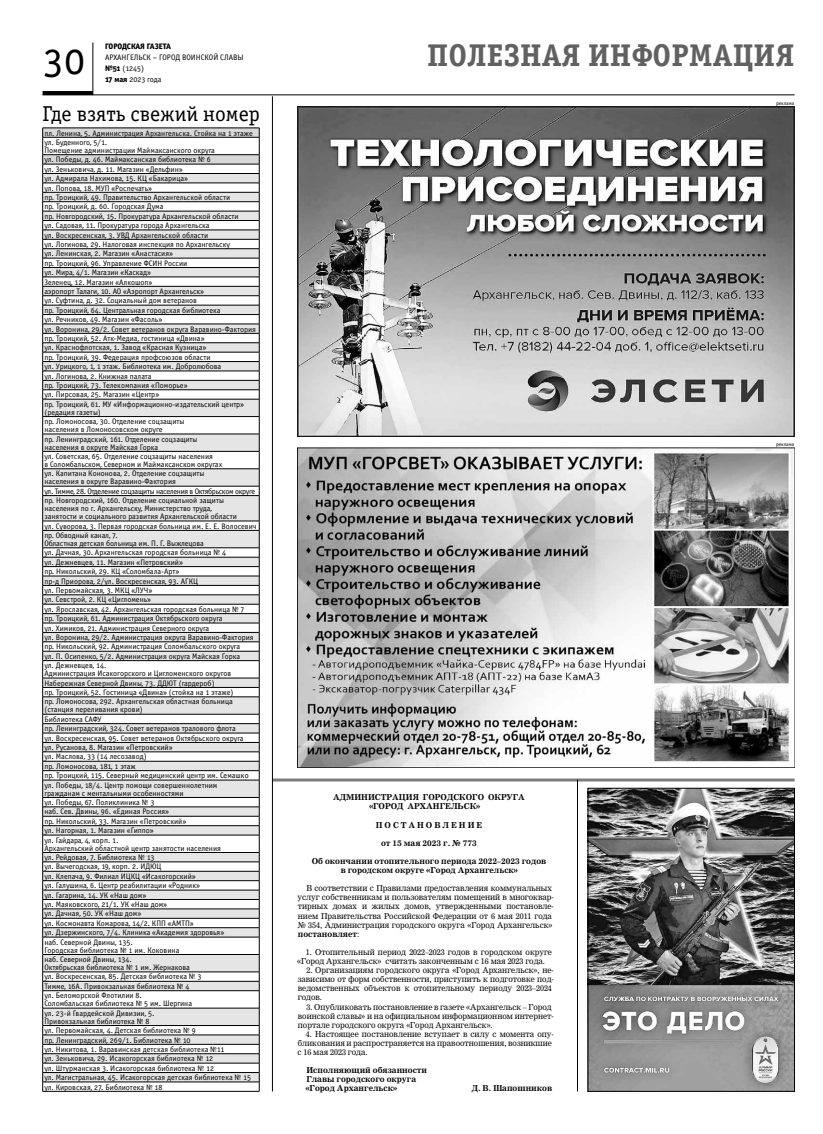
<style>
.page{position:relative;width:823px;height:1134px;background:#fff}
.page>*{position:absolute;margin:0;border:0;box-sizing:border-box;transform-origin:0 0}
.t1{font:42px "Officina Serif Book OSC";color:#000}
.t2{font:31.5px "Officina Serif Bold OSC";color:#616161}
.t3{font:21.6px "Officina Serif Book OSC";color:#000}
.t4{font:8px/9.4px "Officina Sans Book OSC";color:#000}
.t5{font:8px/9.1px "Nimrod Cyr";color:#000}
.t6{font:700 8px/9.1px "Nimrod Cyr";color:#000}
.t7{font:8px "Officina Sans Extra Bold OSC";letter-spacing:.005em;color:#000}
.t8{font:5.4px "Officina Sans Book OSC";letter-spacing:-.005em;color:#000}
.s1{font-family:"Officina Sans Extra Bold OSC"}
.s2{font-weight:700}
</style>
<div class="page">
<hr style="left:93px;top:43px;width:1px;height:52px;background:#000">
<hr style="left:43px;top:91px;width:50px;height:4px;background:#000">
<hr style="left:43px;top:95px;width:751px;height:1px;background:#000">
<img style="left:297px;top:107px;width:497px;height:330px">
<svg style="left:42px;top:128px;width:218px;height:963px"></svg>
<hr style="left:43px;top:1082px;width:216px;height:1px;background:#000">
<hr style="left:43px;top:1091px;width:216px;height:1px;background:#000">
<hr style="left:272px;top:778px;width:522px;height:3px;background:#7c7c7c">
<img style="left:589px;top:790px;width:203px;height:299px">
<div style="left:587px;top:788px;width:207px;height:303px;border:1px solid #000"></div>
<hr style="left:272px;top:96px;width:1px;height:995px;background:#000">
<img style="left:297px;top:448px;width:497px;height:319px">
<hr style="left:577px;top:780px;width:1px;height:311px;background:#000">
<h1 class="t1" style="left:43px;top:37px;width:44px">30</h1>
<p class="t7" style="left:105px;top:41px;width:67px">Городская газета</p>
<p class="t4" style="left:105px;top:52px;width:140px;line-height:11px">Архангельск – город воинской славы <span class="s1">№51</span> (1245)<br><span class="s1">17 мая</span> 2023 года</p>
<h3 class="t3" style="left:43px;top:102px;width:219px">Где взять свежий номер</h3>
<p class="t4" style="left:44px;top:128px;width:210px">пл. Ленина, 5. Администрация Архангельска. Стойка на 1 этаже ул. Буденного, 5/1.</p>
<p class="t4" style="left:44px;top:146px;width:196px">Помещение администрации Маймаксанского округа<br>ул. Победы, д. 46. Маймаксанская библиотека № 6<br>ул. Зеньковича, д. 11. Магазин «Дельфин»<br>ул. Адмирала Нахимова, 15. КЦ «Бакарица»<br>ул. П опова, 18. МУП «Роспечать»<br>пр. Троицкий, 49. П равительство Архангельской области пр. Троицкий, д. 60. Городская Дума<br>пр. Н овгородский, 15. П рокуратура Архангельской области ул. Садовая, 11. П рокуратура города Архангельска<br>ул. Воскресенская, 3. УВД</p>
<p class="t4" style="left:44px;top:230px;width:187px;text-indent:87px">Архангельской области<br>ул. Логинова, 29. Налоговая инспекция по Архангельску ул. Ленинская, 2. Магазин «Анастасия»<br>пр. Троицкий, 96. Управление ФСИН</p>
<p class="t4" style="left:164px;top:259px;width:25px">России</p>
<p class="t4" style="left:44px;top:268px;width:213px">ул. Мира, 4/1. Магазин «Каскад»<br>Зеленец, 12. Магазин «Алкошоп»<br>аэропорт Талаги, 10. АО «Аэропорт Архангельск»<br>ул. Суфтина, д. 32. Социальный дом ветеранов<br>пр. Троицкий, 64. Центральная городская библиотека<br>ул. Речников, 49. Магазин «Фасоль»<br>ул. Воронина, 29/2. Совет ветеранов округа Варавино-Фактория пр. Троицкий, 52. Атк-Медиа, гостиница «Двина»<br>ул. Краснофлотская, 1. Завод «Красная Кузница»<br>пр. Троицкий, 39. Федерация профсоюзов области<br>ул. Урицкого, 1, 1 этаж. Б иблиотека им. Добролюбова<br>ул. Логинова, 2. Книжная палата<br>пр. Троицкий, 73. Телекомпания «Поморье»<br>ул. П ирсовая, 25. Магазин «Центр»<br>пр. Троицкий, 61. МУ «И нформационно-издательский центр»</p>
<p class="t4" style="left:44px;top:408px;width:141px">(редация газеты)<br>пр. Ломоносова, 30. Отделение соцзащиты</p>
<p class="t4" style="left:44px;top:425px;width:155px">населения в Ломоносовском округе<br>пр. Л енинградский, 161. Отделение соцзащиты</p>
<p class="t4" style="left:44px;top:442px;width:170px">населения в округе Майская Горка<br>ул. Советская, 65. Отделение соцзащиты населения</p>
<p class="t4" style="left:44px;top:460px;width:179px">в Соломбальском, Северном и Маймаксанском округах ул. Капитана Кононова, 2. Отделение соцзащиты</p>
<p class="t4" style="left:44px;top:477px;width:212px">населения в округе Варавино-Фактория<br>ул. Тимме, 28. Отделение соцзащиты населения в Октябрьском округе пр. Н овгородский, 160. Отделение социальной защиты</p>
<p class="t4" style="left:44px;top:505px;width:194px;line-height:8px">населения по г. Архангельску, Министерство труда, занятости и социального развития Архангельской области</p>
<p class="t4" style="left:44px;top:521px;width:213px">ул. Суворова, 3. Первая городская больница им. Е. Е. Волосевич пр. Обводный канал, 7.</p>
<p class="t4" style="left:44px;top:539px;width:211px">Областная детская больница им. П . Г. В ыжлецова<br>ул. Дачная, 30. Архангельская городская больница № 4<br>ул. Дежневцев, 11. Магазин «Петровский»<br>пр. Н икольский, 29. КЦ «Соломбала-Арт»<br>пр-д П риорова, 2/ул. Воскресенская, 93. АГКЦ<br>ул. Первомайская, 3. МКЦ «ЛУЧ»<br>ул. Севстрой, 2. КЦ «Цигломень»<br>ул. Ярославская, 42. Архангельская городская больница № 7 пр. Троицкий, 61. Администрация Октябрьского округа<br>ул. Химиков, 21. Администрация Северного округа<br>ул. Воронина, 29/2. Администрация округа Варавино-Фактория пр. Н икольский, 92. Администрация Соломбальского округа<br>ул. П . Осипенко, 5/2. Администрация округа Майская Горка<br>ул. Дежневцев, 14.</p>
<p class="t4" style="left:44px;top:669px;width:190px">Администрация И сакогорского и Цигломенского округов Н абережная Северной Двины, 73. ДДЮТ (гардероб)<br>пр. Троицкий, 52. Гостиница «Двина» (стойка на 1 этаже) пр. Ломоносова, 292. Архангельская областная больница</p>
<p class="t4" style="left:44px;top:705px;width:206px">(станция переливания крови)<br>Библиотека Сафу<br>пр. Ленинградский, 324. Совет ветеранов тралового флота<br>ул. Воскресенская, 95. Совет ветеранов О ктябрьского округа ул. Русанова, 8. Магазин «Петровский»<br>ул. Маслова, 33 (14 лесозавод)<br>пр. Л омоносова, 181, 1 этаж<br>пр. Троицкий, 115. Северный медицинский центр им. Семашко ул. Победы, 18/4. Центр помощи совершеннолетним</p>
<p class="t4" style="left:44px;top:788px;width:143px">гражданам с ментальными особенностями ул. Победы, 67. Поликлиника № 3<br>наб. Сев. Двины, 96. «Единая Россия»<br>пр. Н икольский, 33. Магазин «Петровский» ул. Нагорная, 1. Магазин «Гиппо»<br>ул. Гайдара, 4, корп. 1.</p>
<p class="t4" style="left:44px;top:843px;width:178px">Архангельский областной центр занятости населения ул. Рейдовая, 7. Б иблиотека № 13<br>ул. Вычегодская, 19, корп. 2. ИДЮЦ<br>ул. Клепача, 9. Филиал И ЦКЦ «Исакогорский»<br>ул. Галушина, 6. Центр реабилитации «Родник»<br>ул. Гагарина, 14. УК «Наш дом»<br>ул. Маяковского, 21/1. УК «Наш дом»<br>ул. Дачная, 50. УК «Наш дом»<br>ул. Космонавта Комарова, 14/2. КПП</p>
<p class="t4" style="left:44px;top:919px;width:181px;text-indent:123px">«АМТП »<br>ул. Дзержинского, 7/4. Клиника «Академия здоровья» наб. Северной Двины, 135.</p>
<p class="t4" style="left:44px;top:945px;width:136px">Городская библиотека № 1 им. Коковина наб. Северной Двины, 134.</p>
<p class="t4" style="left:44px;top:963px;width:159px">Октябрьская библиотека № 1 им. Жернакова ул. Воскресенская, 85. Детская библиотека № 3<br>Тимме, 16А. Привокзальная библиотека № 4<br>ул. Беломорской Флотилии 8.</p>
<p class="t4" style="left:44px;top:999px;width:149px">Соломбальская библиотека № 5 им. Шергина ул. 23-й Гвардейской Дивизии, 5.</p>
<p class="t4" style="left:44px;top:1016px;width:208px">Привокзальная библиотека № 8<br>ул. Первомайская, 4. Детская библиотека № 9<br>пр. Ленинградский, 269/1. Библиотека № 10<br>ул. Н икитова, 1. Варавинская детская библиотека №11<br>ул. Зеньковича, 29. Исакогорская библиотека № 12<br>ул. Штурманская 3. Исакогорская библиотека № 12<br>ул. Магистральная, 45. И сакогорская детская библиотека № 15 ул. Кировская, 27. Б иблиотека № 18</p>
<h2 class="t2" style="left:427px;top:37px;width:368px">полезная информация</h2>
<p class="t8" style="left:775px;top:101px;width:20px">реклама</p>
<p class="t6" style="left:369px;top:793px;width:157px;text-indent:-36px">АДМИНИСТРАЦИЯ ГОРОДСКОГО ОКРУГА «ГОРОД АРХАНГЕЛЬСК»</p>
<p class="t6" style="left:375px;top:820px;width:108px">П О С Т А Н О В Л Е Н И Е</p>
<p class="t6" style="left:381px;top:838px;width:97px">от 15 мая 2023 г. № 773</p>
<p class="t6" style="left:311px;top:856px;width:236px;text-align:center">Об окончании отопительного периода 2022–2023 годов в городском округе «Город Архангельск»</p>
<p class="t5" style="left:297px;top:884px;width:258px;text-indent:9px">В соответствии с Правилами предоставления коммунальных услуг собственникам и пользователям помещений в многоквар&shy;тирных домах и жилых домов, утвержденными постановле&shy;нием Правительства Российской Федерации от 6 мая 2011 года № 354, Администрация городского округа «Город Архангельск» <span class="s2">постановляет</span>:</p>
<p class="t5" style="left:297px;top:947px;width:256px;text-indent:9px">1. Отопительный период 2022–2023 годов в городском округе «Город Архангельск» считать законченным с 16 мая 2023 года.</p>
<p class="t5" style="left:297px;top:966px;width:257px;text-indent:9px">2. Организациям городского округа «Город Архангельск», не&shy;зависимо от форм собственности, приступить к подготовке под&shy;ведомственных объектов к отопительному периоду 2023–2024 годов.</p>
<p class="t5" style="left:298px;top:1002px;width:257px;text-indent:9px">3. Опубликовать постановление в газете «Архангельск – Город воинской славы» и на официальном информационном интернет&shy;портале городского округа «Город Архангельск».</p>
<p class="t5" style="left:297px;top:1029px;width:258px;text-indent:8px">4. Настоящее постановление вступает в силу с момента опу&shy;бликования и распространяется на правоотношения, возникшие с 16 мая 2023 года.</p>
<p class="t6" style="left:305px;top:1066px;width:123px">Исполняющий обязанности<br>Главы городского округа «Город Архангельск»</p>
<p class="t6" style="left:471px;top:1084px;width:82px">Д. В. Шапошников</p>
<p class="t8" style="left:775px;top:441px;width:20px">реклама</p>
</div>
